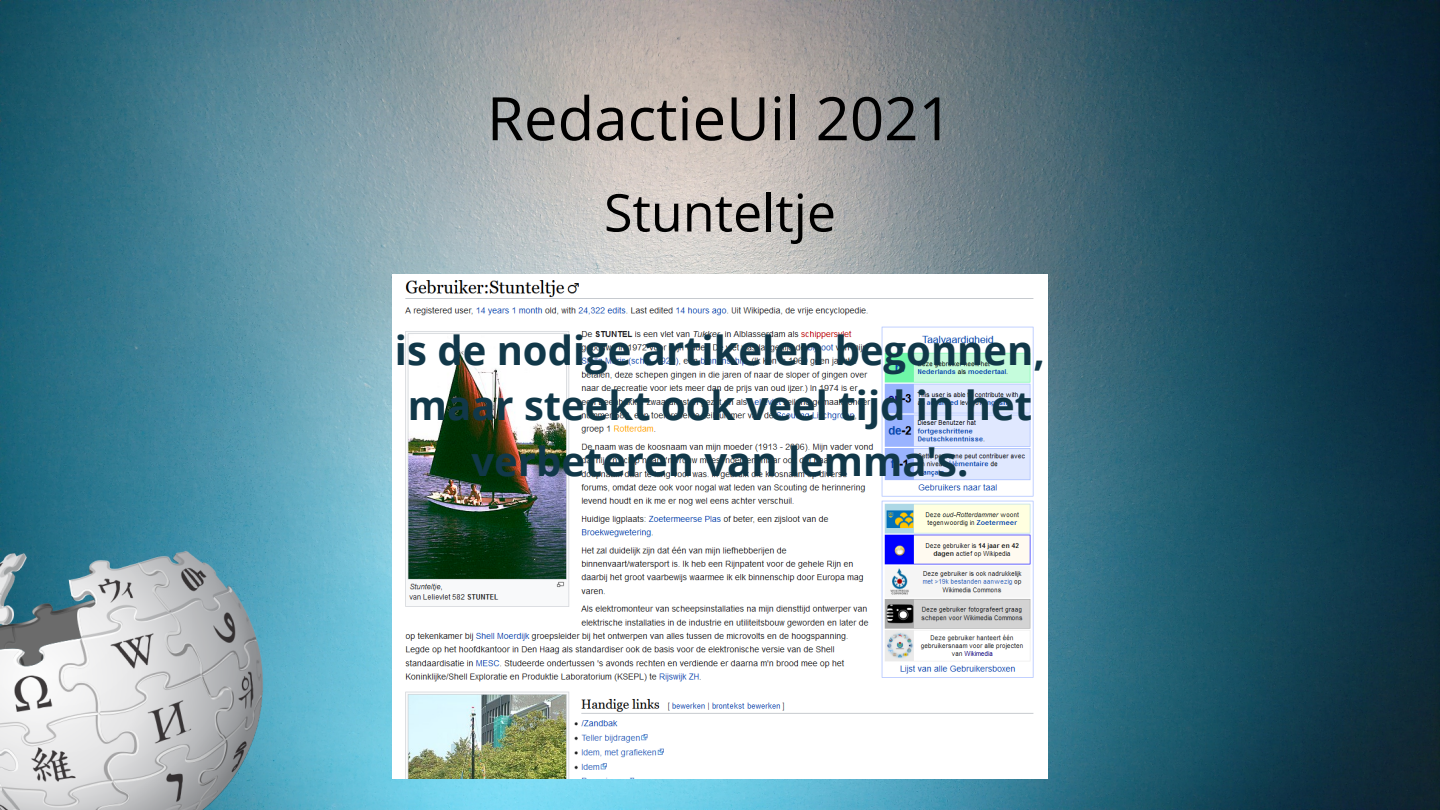
<style>
.page{position:relative;width:1440px;height:810px;background:#fff}
.page>*{position:absolute;margin:0;border:0;box-sizing:border-box;transform-origin:0 0}
.t1{font:60px "Open Sans";color:#000}
.t2{font:52px "Open Sans";color:#000}
.t3{font:700 40px/55.5px "Open Sans";color:#113849;text-align:center}
</style>
<div class="page">
<img style="left:0;top:0;width:1440px;height:810px">
<img style="left:0;top:503px;width:314px;height:307px">
<img style="left:392px;top:274px;width:656px;height:505px">
<h1 class="t1" style="left:487px;top:76px;width:467px">RedactieUil 2021</h1>
<h2 class="t2" style="left:604px;top:176px;width:234px">Stunteltje</h2>
<p class="t3" style="left:395px;top:321px;width:652px">is de nodige artikelen begonnen, maar steekt ook veel tijd in het verbeteren van lemma's.</p>
</div>
